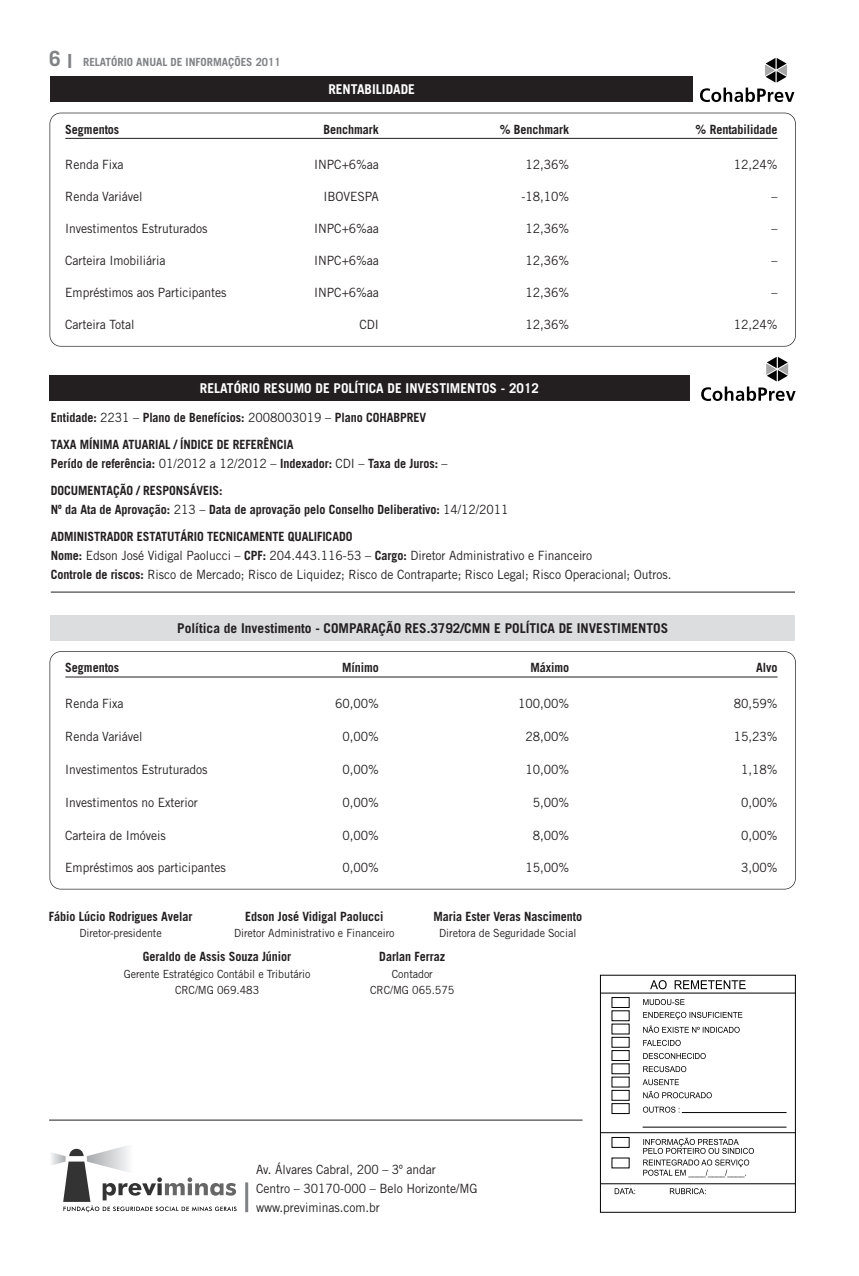
<style>
.page{position:relative;width:859px;height:1276px;background:#fff}
.page>*{position:absolute;margin:0;border:0;box-sizing:border-box;transform-origin:0 0}
.t1{font:700 13.5px "Trade Gothic";color:#231f20}
.t2{font:700 13.5px "Trade Gothic";color:#fff}
.t3{font:12.75px/18.8px "Trade Gothic";letter-spacing:-.005em;color:#231f20;scale:.95 1}
.t4{font:700 12.75px/27.3px "Trade Gothic";letter-spacing:-.005em;color:#231f20;scale:.95 1}
.t5{font:11.25px/16.5px "Trade Gothic";letter-spacing:-.005em;color:#231f20;text-align:center;scale:.95 1}
.t6{font:700 11.25px "Trade Gothic";color:#808285}
.s1{font-size:21px}
.s2{font-size:19.5px}
.s3{font-weight:400}
.s4{font-weight:700}
</style>
<div class="page">
<div style="left:50px;top:113px;width:746px;height:233px;border:1px solid #231f20;border-radius:11px"></div>
<hr style="left:65px;top:138px;width:713px;height:1px;background:#231f20">
<div style="left:50px;top:77px;width:643px;height:25px;background:#231f20"></div>
<hr style="left:51px;top:592px;width:744px;height:1px;background:#231f20">
<div style="left:50px;top:375px;width:640px;height:26px;background:#231f20"></div>
<svg style="left:700px;top:58px;width:94px;height:44px"></svg>
<svg style="left:701px;top:357px;width:95px;height:44px"></svg>
<div style="left:50px;top:651px;width:746px;height:238px;border:1px solid #231f20;border-radius:11px"></div>
<hr style="left:65px;top:676px;width:713px;height:1px;background:#231f20">
<div style="left:50px;top:615px;width:745px;height:26px;background:#dcdddf"></div>
<svg style="left:643px;top:999px;width:41px;height:6px"></svg>
<svg style="left:650px;top:980px;width:96px;height:9px"></svg>
<svg style="left:643px;top:1053px;width:63px;height:6px"></svg>
<svg style="left:615px;top:1188px;width:91px;height:6px"></svg>
<svg style="left:643px;top:1012px;width:99px;height:7px"></svg>
<svg style="left:643px;top:1025px;width:97px;height:8px"></svg>
<svg style="left:643px;top:1040px;width:38px;height:6px"></svg>
<svg style="left:643px;top:1066px;width:43px;height:6px"></svg>
<svg style="left:643px;top:1079px;width:36px;height:6px"></svg>
<svg style="left:643px;top:1091px;width:69px;height:7px"></svg>
<svg style="left:643px;top:1106px;width:36px;height:6px"></svg>
<svg style="left:643px;top:1137px;width:111px;height:40px"></svg>
<div style="left:600px;top:975px;width:196px;height:237px;border:1px solid #000"></div>
<hr style="left:600px;top:992px;width:195px;height:1px;background:#000">
<hr style="left:600px;top:1132px;width:195px;height:1px;background:#000">
<hr style="left:600px;top:1183px;width:195px;height:1px;background:#000">
<div style="left:612px;top:997px;width:17px;height:11px;border:1px solid #000"></div>
<div style="left:612px;top:1037px;width:17px;height:10px;border:1px solid #000"></div>
<div style="left:612px;top:1050px;width:17px;height:11px;border:1px solid #000"></div>
<div style="left:612px;top:1090px;width:17px;height:10px;border:1px solid #000"></div>
<div style="left:612px;top:1103px;width:17px;height:11px;border:1px solid #000"></div>
<div style="left:612px;top:1137px;width:17px;height:10px;border:1px solid #000"></div>
<hr style="left:682px;top:1112px;width:104px;height:1px;background:#000">
<hr style="left:643px;top:1127px;width:143px;height:1px;background:#000">
<svg style="left:51px;top:1146px;width:186px;height:66px"></svg>
<hr style="left:245px;top:1182px;width:3px;height:30px;background:#808285">
<hr style="left:49px;top:1119px;width:534px;height:1px;background:#231f20">
<p class="t6" style="left:49px;top:58px;width:233px"><span class="s1">6</span> <span class="s2">I</span> RELATÓRIO ANUAL DE INFORMAÇÕES 2011</p>
<p class="t2" style="left:328px;top:85px;width:88px">RENTABILIDADE</p>
<p class="t4" style="left:65px;top:117px;width:58px">Segmentos</p>
<p class="t4" style="left:324px;top:117px;width:60px">Benchmark</p>
<p class="t4" style="left:500px;top:117px;width:75px">% Benchmark</p>
<p class="t4" style="left:696px;top:117px;width:88px">% Rentabilidade</p>
<p class="t3" style="left:65px;top:156px;width:63px">Renda Fixa</p>
<p class="t3" style="left:314px;top:156px;width:70px">INPC+6%aa</p>
<p class="t3" style="left:525px;top:156px;width:48px">12,36%</p>
<p class="t3" style="left:734px;top:156px;width:48px">12,24%</p>
<p class="t3" style="left:65px;top:188px;width:83px">Renda Variável</p>
<p class="t3" style="left:323px;top:188px;width:60px">IBOVESPA</p>
<p class="t3" style="left:521px;top:188px;width:52px">-18,10%</p>
<p class="t3" style="left:771px;top:188px;width:8px">–</p>
<p class="t3" style="left:65px;top:220px;width:151px">Investimentos Estruturados</p>
<p class="t3" style="left:314px;top:220px;width:70px">INPC+6%aa</p>
<p class="t3" style="left:525px;top:220px;width:48px">12,36%</p>
<p class="t3" style="left:771px;top:220px;width:8px">–</p>
<p class="t3" style="left:65px;top:252px;width:107px">Carteira Imobiliária</p>
<p class="t3" style="left:314px;top:252px;width:70px">INPC+6%aa</p>
<p class="t3" style="left:525px;top:252px;width:48px">12,36%</p>
<p class="t3" style="left:771px;top:252px;width:8px">–</p>
<p class="t3" style="left:65px;top:284px;width:171px">Empréstimos aos Participantes</p>
<p class="t3" style="left:314px;top:284px;width:70px">INPC+6%aa</p>
<p class="t3" style="left:525px;top:284px;width:48px">12,36%</p>
<p class="t3" style="left:771px;top:284px;width:8px">–</p>
<p class="t3" style="left:65px;top:316px;width:74px">Carteira Total</p>
<p class="t3" style="left:360px;top:316px;width:22px">CDI</p>
<p class="t3" style="left:525px;top:316px;width:48px">12,36%</p>
<p class="t3" style="left:734px;top:316px;width:48px">12,24%</p>
<p class="t2" style="left:200px;top:383px;width:341px">RELATÓRIO RESUMO DE POLÍTICA DE INVESTIMENTOS - 2012</p>
<p class="t4" style="left:51px;top:405px;width:397px">Entidade: <span class="s3">2231 –</span> Plano de Benefícios: <span class="s3">2008003019 –</span> Plano COHABPREV<br>TAXA MÍNIMA ATUARIAL / ÍNDICE DE REFERÊNCIA</p>
<p class="t4" style="left:51px;top:451px;width:419px">Perído de referência: <span class="s3">01/2012 a 12/2012 –</span> Indexador: <span class="s3">CDI –</span> Taxa de Juros: <span class="s3">–<br></span>DOCUMENTAÇÃO / RESPONSÁVEIS:</p>
<p class="t4" style="left:51px;top:497px;width:483px">Nº da Ata de Aprovação: <span class="s3">213 –</span> Data de aprovação pelo Conselho Deliberativo: <span class="s3">14/12/2011<br></span>ADMINISTRADOR ESTATUTÁRIO TECNICAMENTE QUALIFICADO</p>
<p class="t3" style="left:51px;top:547px;width:655px"><span class="s4">Nome:</span> Edson José Vidigal Paolucci – <span class="s4">CPF:</span> 204.443.116-53 – <span class="s4">Cargo:</span> Diretor Administrativo e Financeiro<br><span class="s4">Controle de riscos:</span> Risco de Mercado; Risco de Liquidez; Risco de Contraparte; Risco Legal; Risco Operacional; Outros.</p>
<p class="t1" style="left:177px;top:623px;width:492px">Política de Investimento - COMPARAÇÃO RES.3792/CMN E POLÍTICA DE INVESTIMENTOS</p>
<p class="t4" style="left:65px;top:655px;width:58px">Segmentos</p>
<p class="t4" style="left:342px;top:655px;width:40px">Mínimo</p>
<p class="t4" style="left:530px;top:655px;width:42px">Máximo</p>
<p class="t4" style="left:756px;top:655px;width:24px">Alvo</p>
<p class="t3" style="left:65px;top:695px;width:63px">Renda Fixa</p>
<p class="t3" style="left:335px;top:695px;width:48px">60,00%</p>
<p class="t3" style="left:518px;top:695px;width:55px">100,00%</p>
<p class="t3" style="left:734px;top:695px;width:48px">80,59%</p>
<p class="t3" style="left:65px;top:728px;width:83px">Renda Variável</p>
<p class="t3" style="left:343px;top:728px;width:40px">0,00%</p>
<p class="t3" style="left:525px;top:728px;width:48px">28,00%</p>
<p class="t3" style="left:734px;top:728px;width:48px">15,23%</p>
<p class="t3" style="left:65px;top:761px;width:151px">Investimentos Estruturados</p>
<p class="t3" style="left:343px;top:761px;width:40px">0,00%</p>
<p class="t3" style="left:525px;top:761px;width:48px">10,00%</p>
<p class="t3" style="left:741px;top:761px;width:40px">1,18%</p>
<p class="t3" style="left:65px;top:794px;width:141px">Investimentos no Exterior</p>
<p class="t3" style="left:343px;top:794px;width:40px">0,00%</p>
<p class="t3" style="left:533px;top:794px;width:40px">5,00%</p>
<p class="t3" style="left:741px;top:794px;width:40px">0,00%</p>
<p class="t3" style="left:65px;top:826px;width:107px">Carteira de Imóveis</p>
<p class="t3" style="left:343px;top:826px;width:40px">0,00%</p>
<p class="t3" style="left:533px;top:826px;width:40px">8,00%</p>
<p class="t3" style="left:741px;top:826px;width:40px">0,00%</p>
<p class="t3" style="left:65px;top:859px;width:170px">Empréstimos aos participantes</p>
<p class="t3" style="left:343px;top:859px;width:40px">0,00%</p>
<p class="t3" style="left:525px;top:859px;width:48px">15,00%</p>
<p class="t3" style="left:741px;top:859px;width:40px">3,00%</p>
<p class="t4" style="left:49px;top:903px;width:153px">Fábio Lúcio Rodrigues Avelar</p>
<p class="t5" style="left:79px;top:926px;width:88px">Diretor-presidente</p>
<p class="t4" style="left:245px;top:903px;width:147px">Edson José Vidigal Paolucci</p>
<p class="t5" style="left:234px;top:926px;width:171px">Diretor Administrativo e Financeiro</p>
<p class="t4" style="left:433px;top:903px;width:158px">Maria Ester Veras Nascimento</p>
<p class="t5" style="left:439px;top:926px;width:146px">Diretora de Seguridade Social</p>
<p class="t4" style="left:143px;top:944px;width:158px">Geraldo de Assis Souza Júnior</p>
<p class="t5" style="left:124px;top:966px;width:198px">Gerente Estratégico Contábil e Tributário<br>CRC/MG 069.483</p>
<p class="t4" style="left:379px;top:944px;width:71px">Darlan Ferraz</p>
<p class="t5" style="left:370px;top:966px;width:90px">Contador<br>CRC/MG 065.575</p>
<p class="t3" style="left:256px;top:1161px;width:235px">Av. Álvares Cabral, 200 – 3º andar<br>Centro – 30170-000 – Belo Horizonte/MG www.previminas.com.br</p>
</div>
